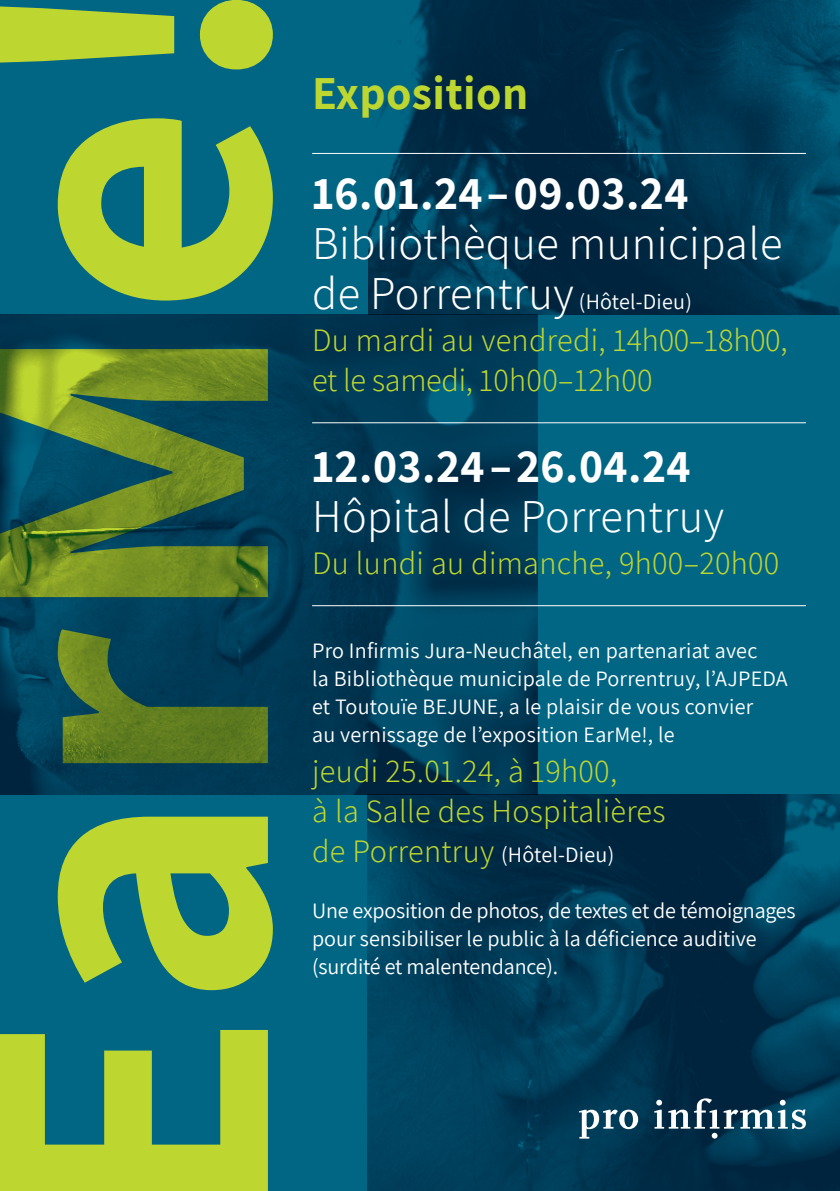
<style>
.page{position:relative;width:840px;height:1191px;background:#fff}
.page>*{position:absolute;margin:0;border:0;box-sizing:border-box;transform-origin:0 0}
.t1{font:700 414px "Assistant";color:#bed630}
.t2{font:300 46px/50px "Assistant";letter-spacing:.01em;color:#fff}
.t3{font:700 46px "Assistant";letter-spacing:.01em;color:#fff}
.t4{font:700 46px "Assistant";letter-spacing:.01em;color:#bed630}
.t5{font:300 32px/40px "Assistant";letter-spacing:.01em;color:#bed630}
.t6{font:22px/28px "Assistant";color:#fff}
.s1{font-weight:400;font-size:22px}
.s2{font-weight:400;font-size:22px;color:#fff}
</style>
<div class="page">
<div style="left:0;top:0;width:839px;height:1191px;background:#016584"></div>
<img style="left:367px;top:795px;width:472px;height:396px">
<img style="left:368px;top:0;width:471px;height:314px">
<img style="left:0;top:314px;width:536px;height:481px">
<svg style="left:578px;top:1109px;width:59px;height:29px;background:#547c8f"></svg>
<svg style="left:654px;top:1098px;width:151px;height:40px;background:#3a6075"></svg>
<hr style="left:312px;top:422px;width:493px;height:1px;background:#fff">
<hr style="left:312px;top:153px;width:493px;height:1px;background:#fff">
<hr style="left:312px;top:605px;width:493px;height:1px;background:#fff">
<h1 class="t1" style="left:-155px;top:1234px;width:1269px;rotate:-90deg">EarMe!</h1>
<h2 class="t4" style="left:312px;top:62px;width:217px">Exposition</h2>
<h2 class="t3" style="left:312px;top:162px;width:378px">16.01.24–09.03.24</h2>
<h2 class="t2" style="left:312px;top:217px;width:471px">Bibliothèque municipale de Porrentruy <span class="s1">(Hôtel-Dieu)</span></h2>
<h3 class="t5" style="left:312px;top:319px;width:476px">Du mardi au vendredi, 14h00–18h00, et le samedi, 10h00–12h00</h3>
<h2 class="t3" style="left:312px;top:434px;width:380px">12.03.24–26.04.24</h2>
<h2 class="t2" style="left:312px;top:489px;width:413px">Hôpital de Porrentruy</h2>
<h3 class="t5" style="left:312px;top:541px;width:468px">Du lundi au dimanche, 9h00–20h00</h3>
<p class="t6" style="left:312px;top:635px;width:477px">Pro Infirmis Jura-Neuchâtel, en partenariat avec<br>la Bibliothèque municipale de Porrentruy, l’AJPEDA et Toutouïe BEJUNE, a le plaisir de vous convier<br>au vernissage de l’exposition EarMe!, le</p>
<h3 class="t5" style="left:312px;top:749px;width:355px">jeudi 25.01.24, à 19h00,<br>à la Salle des Hospitalières de Porrentruy <span class="s2">(Hôtel-Dieu)</span></h3>
<p class="t6" style="left:312px;top:895px;width:485px">Une exposition de photos, de textes et de témoignages pour sensibiliser le public à la déficience auditive (surdité et malentendance).</p>
</div>
